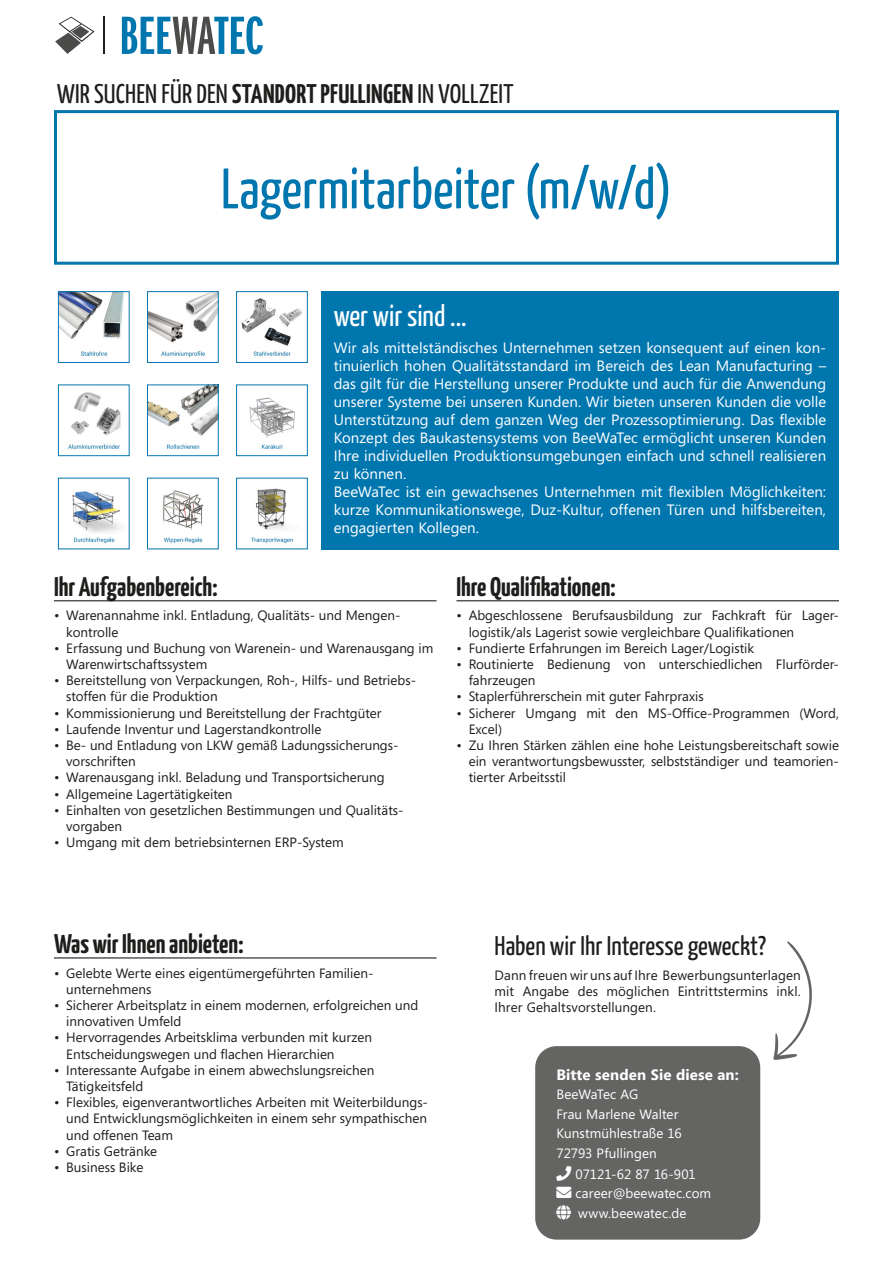
<style>
.page{position:relative;width:893px;height:1263px;background:#fff}
.page>*{position:absolute;margin:0;border:0;box-sizing:border-box;transform-origin:0 0}
.Titel_Balken{font:57px "Yanone Kaffeesatz";color:#0076af}
.wer_wir_sind{font:30px "Yanone Kaffeesatz";color:#fff}
.Überschrift{font:700 27px "Yanone Kaffeesatz";color:#1d1d1b}
.Titel_Balken-2{font:27px "Yanone Kaffeesatz";letter-spacing:.005em;color:#1d1d1b}
.wer_wir_sind-2{font:27px "Yanone Kaffeesatz";color:#1d1d1b}
.Fließtext{font:15px/18px "Segoe";letter-spacing:.005em;color:#fff;text-align:justify}
.Adresse{font:700 15px "Segoe";letter-spacing:.01em;color:#fff}
.Adresse-2{font:13.5px/16.2px "Segoe";color:#1d1d1b}
.Adresse-3{font:13.5px "Segoe";letter-spacing:.005em;color:#fff}
.Adresse-4{font:13.5px "Segoe";letter-spacing:-.015em;color:#fff}
.s1{font-weight:700}
</style>
<div class="page">
<hr style="left:54px;top:600px;width:382px;height:1px;background:#575756">
<hr style="left:54px;top:957px;width:382px;height:2px;background:#575756">
<hr style="left:456px;top:600px;width:383px;height:1px;background:#575756">
<svg style="left:55px;top:17px;width:39px;height:37px"></svg>
<hr style="left:103px;top:17px;width:2px;height:37px;background:#1d1d1b">
<svg style="left:122px;top:16px;width:141px;height:38px"></svg>
<div style="left:321px;top:291px;width:518px;height:258px;background:#0076af"></div>
<div style="left:54px;top:110px;width:785px;height:155px;border:3px solid #0076af"></div>
<div style="left:535px;top:1046px;width:225px;height:193px;background:#646463;border-radius:21px"></div>
<svg style="left:773px;top:941px;width:39px;height:119px"></svg>
<img style="left:60px;top:293px;width:64px;height:63px">
<div style="left:58px;top:291px;width:72px;height:72px;border:1px solid #0576af"></div>
<img style="left:149px;top:293px;width:68px;height:64px">
<div style="left:147px;top:291px;width:72px;height:72px;border:1px solid #0576af"></div>
<img style="left:241px;top:298px;width:61px;height:58px">
<div style="left:236px;top:291px;width:72px;height:72px;border:1px solid #0576af"></div>
<img style="left:68px;top:392px;width:53px;height:57px">
<div style="left:58px;top:384px;width:72px;height:72px;border:1px solid #0576af"></div>
<img style="left:149px;top:386px;width:68px;height:63px">
<div style="left:147px;top:384px;width:72px;height:72px;border:1px solid #0576af"></div>
<img style="left:249px;top:397px;width:46px;height:52px">
<div style="left:236px;top:384px;width:72px;height:72px;border:1px solid #0576af"></div>
<img style="left:72px;top:491px;width:49px;height:53px">
<img style="left:163px;top:490px;width:41px;height:54px">
<div style="left:147px;top:478px;width:72px;height:71px;border:1px solid #0576af"></div>
<img style="left:251px;top:488px;width:42px;height:56px">
<div style="left:236px;top:478px;width:72px;height:71px;border:1px solid #0576af"></div>
<p class="Titel_Balken-2" style="left:57px;top:76px;width:458px">WIR SUCHEN FÜR DEN <span class="s1">STANDORT PFULLINGEN</span> IN VOLLZEIT</p>
<p class="Titel_Balken" style="left:221px;top:151px;width:452px">Lagermitarbeiter (m/w/d)</p>
<p class="wer_wir_sind" style="left:334px;top:296px;width:134px">wer wir sind ...</p>
<p class="Fließtext" style="left:334px;top:338px;width:494px">Wir als mittelständisches Unternehmen setzen konsequent auf einen kon&shy;tinuierlich hohen Qualitätsstandard im Bereich des Lean Manufacturing – das gilt für die Herstellung unserer Produkte und auch für die Anwendung unserer Systeme bei unseren Kunden. Wir bieten unseren Kunden die volle Unterstützung auf dem ganzen Weg der Prozessoptimierung. Das flexible Konzept des Baukastensystems von BeeWaTec ermöglicht unseren Kunden Ihre individuellen Produktionsumgebungen einfach und schnell realisieren zu können.</p>
<p class="Fließtext" style="left:334px;top:482px;width:494px">BeeWaTec ist ein gewachsenes Unternehmen mit flexiblen Möglichkeiten: kurze Kommunikationswege, Duz-Kultur, offenen Türen und hilfsbereiten, engagierten Kollegen.</p>
<p class="Überschrift" style="left:54px;top:569px;width:165px">Ihr Aufgabenbereich:</p>
<p class="Adresse-2" style="left:66px;top:607px;width:336px;text-indent:-12px">• Warenannahme inkl. Entladung, Qualitäts- und Mengen&shy;kontrolle</p>
<p class="Adresse-2" style="left:66px;top:640px;width:369px;text-indent:-12px">• Erfassung und Buchung von Warenein- und Warenausgang im<br>Warenwirtschaftssystem</p>
<p class="Adresse-2" style="left:66px;top:672px;width:351px;text-indent:-12px">• Bereitstellung von Verpackungen, Roh-, Hilfs- und Betriebs&shy;stoffen für die Produktion</p>
<p class="Adresse-2" style="left:54px;top:704px;width:329px">• Kommissionierung und Bereitstellung der Frachtgüter</p>
<p class="Adresse-2" style="left:54px;top:721px;width:269px">• Laufende Inventur und Lagerstandkontrolle</p>
<p class="Adresse-2" style="left:66px;top:737px;width:334px;text-indent:-12px">• Be- und Entladung von LKW gemäß Ladungssicherungs&shy;vorschriften</p>
<p class="Adresse-2" style="left:54px;top:769px;width:332px">• Warenausgang inkl. Beladung und Transportsicherung</p>
<p class="Adresse-2" style="left:54px;top:785px;width:180px">• Allgemeine Lagertätigkeiten</p>
<p class="Adresse-2" style="left:66px;top:802px;width:339px;text-indent:-12px">• Einhalten von gesetzlichen Bestimmungen und Qualitäts&shy;vorgaben</p>
<p class="Adresse-2" style="left:54px;top:834px;width:291px">• Umgang mit dem betriebsinternen ERP-System</p>
<p class="Überschrift" style="left:456px;top:569px;width:161px">Ihre Qualifikationen:</p>
<p class="Adresse-2" style="left:469px;top:607px;width:372px;text-indent:-12px">• Abgeschlossene Berufsausbildung zur Fachkraft für Lager&shy;logistik/als Lagerist sowie vergleichbare Qualifikationen</p>
<p class="Adresse-2" style="left:456px;top:640px;width:299px">• Fundierte Erfahrungen im Bereich Lager/Logistik</p>
<p class="Adresse-2" style="left:469px;top:656px;width:372px;text-indent:-12px">• Routinierte Bedienung von unterschiedlichen Flurförder&shy;fahrzeugen</p>
<p class="Adresse-2" style="left:456px;top:688px;width:249px">• Staplerführerschein mit guter Fahrpraxis</p>
<p class="Adresse-2" style="left:469px;top:704px;width:372px;text-indent:-12px">• Sicherer Umgang mit den MS-Office-Programmen (Word,<br>Excel)</p>
<p class="Adresse-2" style="left:469px;top:737px;width:372px;text-align:justify;text-indent:-12px">• Zu Ihren Stärken zählen eine hohe Leistungsbereitschaft sowie ein verantwortungsbewusster, selbstständiger und teamorien&shy;tierter Arbeitsstil</p>
<p class="Überschrift" style="left:54px;top:926px;width:191px">Was wir Ihnen anbieten:</p>
<p class="Adresse-2" style="left:66px;top:964px;width:309px;text-indent:-12px">• Gelebte Werte eines eigentümergeführten Familien&shy;unternehmens</p>
<p class="Adresse-2" style="left:66px;top:997px;width:354px;text-indent:-12px">• Sicherer Arbeitsplatz in einem modernen, erfolgreichen und innovativen Umfeld</p>
<p class="Adresse-2" style="left:66px;top:1029px;width:307px;text-indent:-12px">• Hervorragendes Arbeitsklima verbunden mit kurzen<br>Entscheidungswegen und flachen Hierarchien</p>
<p class="Adresse-2" style="left:66px;top:1062px;width:310px;text-indent:-12px">• Interessante Aufgabe in einem abwechslungsreichen<br>Tätigkeitsfeld</p>
<p class="Adresse-2" style="left:66px;top:1094px;width:363px;text-align:justify;text-indent:-12px">• Flexibles, eigenverantwortliches Arbeiten mit Weiterbildungs&shy;und Entwicklungsmöglichkeiten in einem sehr sympathischen und offenen Team</p>
<p class="Adresse-2" style="left:54px;top:1143px;width:105px">• Gratis Getränke</p>
<p class="Adresse-2" style="left:54px;top:1159px;width:91px">• Business Bike</p>
<p class="wer_wir_sind-2" style="left:495px;top:928px;width:273px">Haben wir Ihr Interesse geweckt?</p>
<p class="Adresse-2" style="left:495px;top:967px;width:308px;text-align:justify">Dann freuen wir uns auf Ihre Bewerbungsunterlagen mit Angabe des möglichen Eintrittstermins inkl.<br>Ihrer Gehaltsvorstellungen.</p>
<p class="Adresse" style="left:556px;top:1064px;width:184px">Bitte senden Sie diese an:</p>
<p class="Adresse-4" style="left:556px;top:1085px;width:83px">BeeWaTec AG</p>
<p class="Adresse-3" style="left:556px;top:1105px;width:123px">Frau Marlene Walter</p>
<p class="Adresse-3" style="left:556px;top:1124px;width:127px">Kunstmühlestraße 16</p>
<p class="Adresse-3" style="left:556px;top:1144px;width:102px">72793 Pfullingen</p>
<p class="Adresse-3" style="left:556px;top:1165px;width:141px">□■ 07121-62 87 16-901</p>
<p class="Adresse-3" style="left:556px;top:1184px;width:156px">■❖●□ career@beewatec.com</p>
<p class="Adresse-3" style="left:556px;top:1204px;width:131px">●□ www.beewatec.de</p>
</div>
